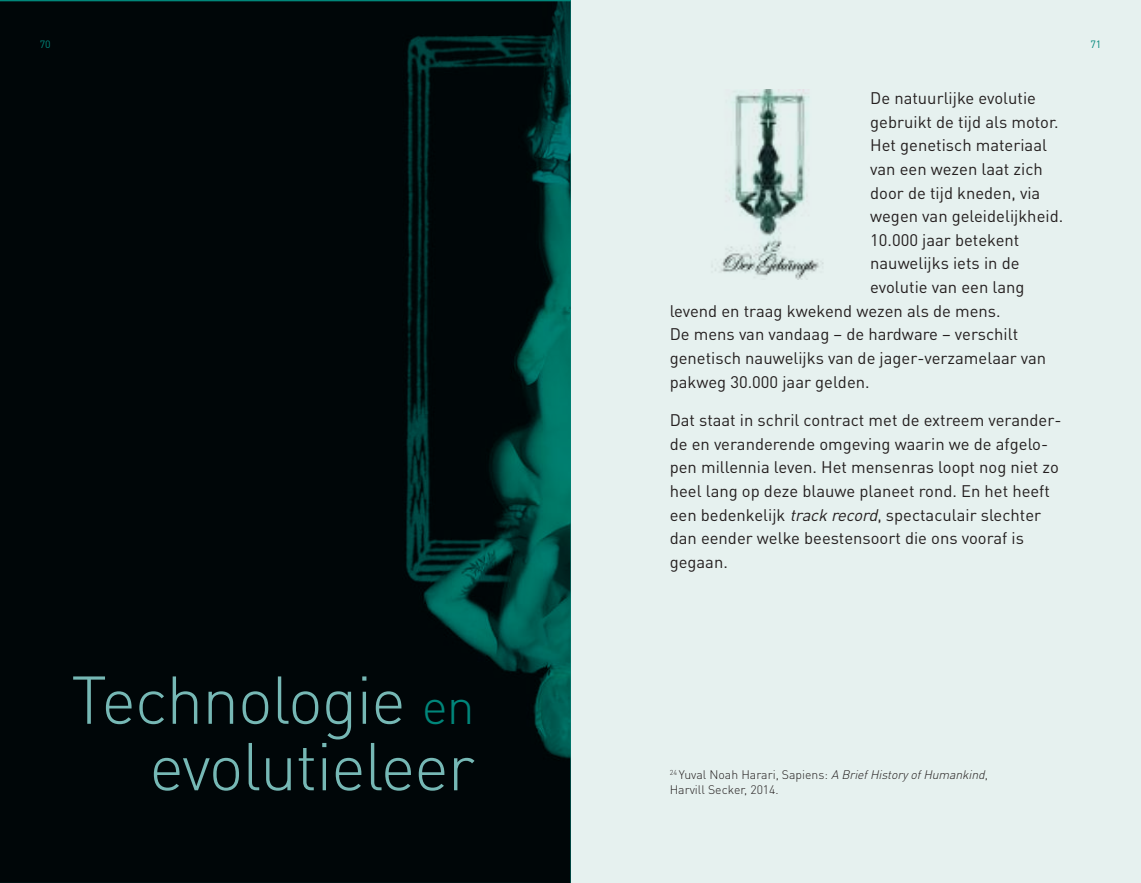
<style>
.page{position:relative;width:1141px;height:883px;background:#e6f1ef}
.page>*{position:absolute;margin:0;border:0;box-sizing:border-box;transform-origin:0 0}
.t1{font:300 66.5px/66.5px "DIN Pro";letter-spacing:-.02em;color:#76b8b5;text-align:right}
.t2{font:16.62px/23.6px "DIN Pro";color:#241f1f}
.t3{font:300 12.25px/14.7px "DIN Pro";color:#241f1f}
.t4{font:10.5px "DIN Pro";color:#00867a}
.s1{font-size:49.88px;color:#00867a}
.s2{font-style:italic}
</style>
<div class="page">
<img style="left:0;top:1px;width:570px;height:882px">
<img style="left:712px;top:89px;width:112px;height:190px">
<p class="t4" style="left:40px;top:37px;width:12px">70</p>
<p class="t4" style="left:1090px;top:37px;width:12px">71</p>
<h1 class="t1" style="left:71px;top:664px;width:405px">Technologie <span class="s1">en </span>evolutieleer</h1>
<p class="t2" style="left:870px;top:86px;width:167px">De natuurlijke evolutie</p>
<p class="t2" style="left:870px;top:109px;width:190px">gebruikt de tijd als motor.</p>
<p class="t2" style="left:870px;top:133px;width:178px">Het genetisch materiaal</p>
<p class="t2" style="left:870px;top:156px;width:174px">van een wezen laat zich</p>
<p class="t2" style="left:870px;top:180px;width:172px">door de tijd kneden, via</p>
<p class="t2" style="left:870px;top:204px;width:194px">wegen van geleidelijkheid.</p>
<p class="t2" style="left:870px;top:227px;width:151px">10.000 jaar betekent</p>
<p class="t2" style="left:870px;top:251px;width:151px">nauwelijks iets in de</p>
<p class="t2" style="left:870px;top:275px;width:156px">evolutie van een lang</p>
<p class="t2" style="left:670px;top:298px;width:332px">levend en traag kwekend wezen als de mens.</p>
<p class="t2" style="left:670px;top:322px;width:350px">De mens van vandaag – de hardware – verschilt</p>
<p class="t2" style="left:670px;top:345px;width:378px">genetisch nauwelijks van de jager-verzamelaar van</p>
<p class="t2" style="left:670px;top:369px;width:201px">pakweg 30.000 jaar gelden.</p>
<p class="t2" style="left:670px;top:408px;width:393px">Dat staat in schril contract met de extreem verander&shy;de en veranderende omgeving waarin we de afgelo&shy;pen millennia leven. Het mensenras loopt nog niet zo heel lang op deze blauwe planeet rond. En het heeft een bedenkelijk <span class="s2">track record</span>, spectaculair slechter dan eender welke beestensoort die ons vooraf is gegaan.</p>
<p class="t3" style="left:670px;top:767px;width:320px"><sup>24</sup> Yuval Noah Harari, Sapiens: <span class="s2">A BriefHistoryofHumankind</span>,<br>Harvill Secker, 2014.</p>
</div>
